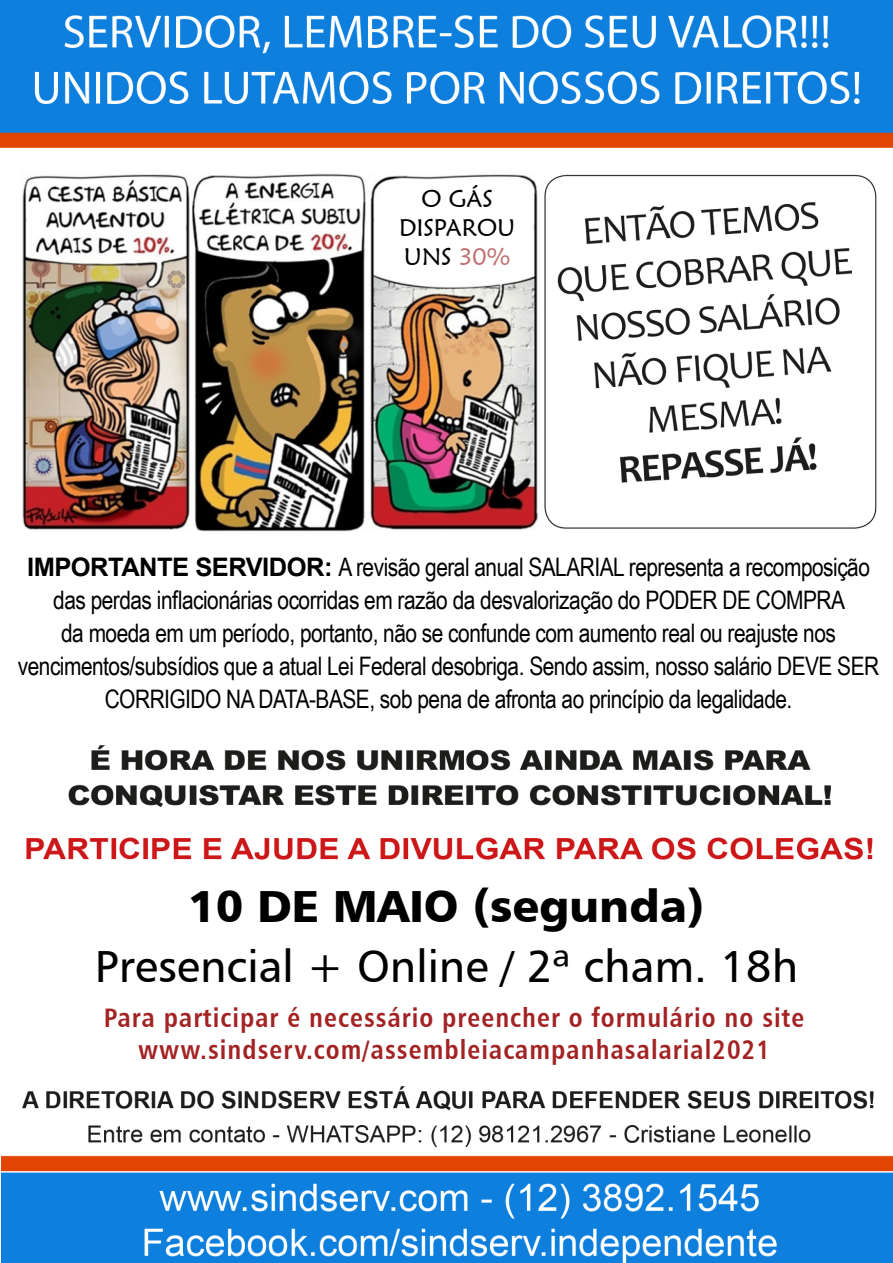
<style>
.page{position:relative;width:893px;height:1263px;background:#fff}
.page>*{position:absolute;margin:0;border:0;box-sizing:border-box;transform-origin:0 0}
.t1{font:45px "Humanist 777 BT Roman B";color:#000}
.t2{font:45px "Humanist 777 BT Black B";color:#000}
.t3{font:26.7px "Humanist 777 BT Bold Condensed B";letter-spacing:.04em;color:#a32324}
.t4{font:25.5px/33px "Arial Narrow";letter-spacing:-.02em;color:#000;text-align:center}
.t5{font:24px/28.8px "Maiandra GD";color:#000;text-align:center}
.s1{color:#bf7073}
.s2{font-family:"Arial";font-weight:700}
</style>
<div class="page">
<img style="left:26px;top:745px;width:847px;height:115px">
<img style="left:0;top:0;width:893px;height:532px">
<img style="left:1px;top:1086px;width:892px;height:177px">
<div style="left:387px;top:183px;width:140px;height:98px;background:#fff;border-radius:11px"></div>
<p class="t5" style="left:399px;top:184px;width:118px">O GÁS<br>DISPAROU<br>UNS <span class="s1">30%</span></p>
<p class="t4" style="left:18px;top:549px;width:863px"><span class="s2">IMPORTANTE SERVIDOR:</span> A revisão geral anual SALARIAL representa a recomposição das perdas inflacionárias ocorridas em razão da desvalorização do PODER DE COMPRA<br>da moeda em um período, portanto, não se confunde com aumento real ou reajuste nos vencimentos/subsídios que a atual Lei Federal desobriga. Sendo assim, nosso salário DEVE SER CORRIGIDO NA DATA-BASE, sob pena de afronta ao princípio da legalidade.</p>
<p class="t2" style="left:188px;top:877px;width:518px">10 DE MAIO (segunda)</p>
<p class="t1" style="left:95px;top:939px;width:705px">Presencial + Online / 2ª cham. 18h</p>
<p class="t3" style="left:104px;top:1001px;width:702px">Para participar é necessário preencher o formulário no site</p>
<p class="t3" style="left:138px;top:1033px;width:634px">www.sindserv.com/assembleiacampanhasalarial2021</p>
</div>
